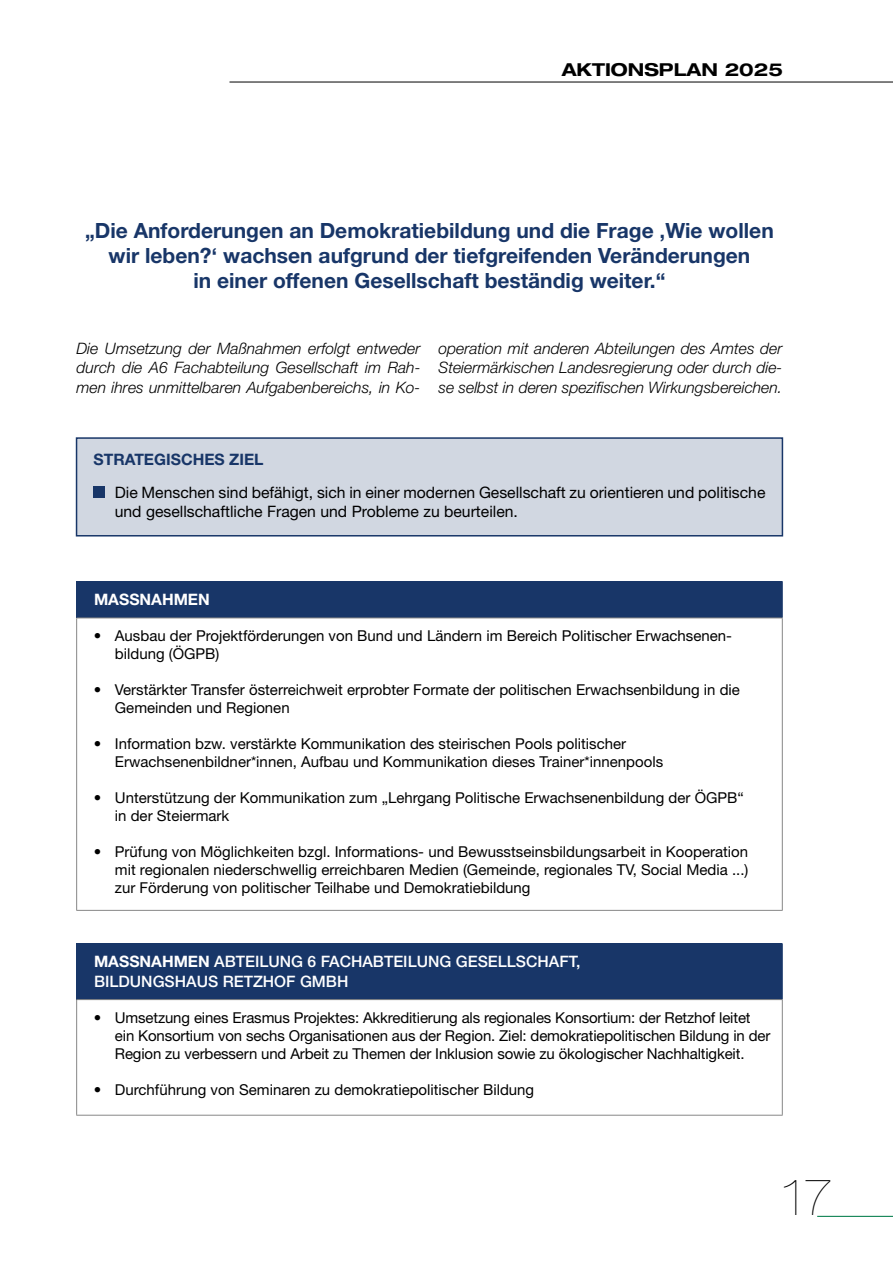
<style>
.page{position:relative;width:893px;height:1263px;background:#fff}
.page>*{position:absolute;margin:0;border:0;box-sizing:border-box;transform-origin:0 0}
.t1{font:200 expanded 49.5px "Helvetica Neue LT Pro";color:#000}
.t2{font:700 21px/25.2px "Helvetica Neue LT Pro";color:#183668;text-align:center}
.t3{font:700 expanded 17.85px "Helvetica Neue LT Pro";color:#000}
.t4{font:italic 300 15.75px/19.5px "Helvetica Neue LT Pro";color:#000;text-align:justify}
.t5{font:15.75px/19.5px "Helvetica Neue LT Pro";color:#000}
.t6{font:500 15.75px/19.5px "Helvetica Neue LT Pro";color:#fff}
.t7{font:700 15.75px "Helvetica Neue LT Pro";color:#183668}
.t8{font:700 15.75px "Helvetica Neue LT Pro";color:#fff}
.t9{font:15px/18px "Helvetica Neue LT Pro";color:#000}
.s1{font-weight:700}
</style>
<div class="page">
<hr style="left:229px;top:82px;width:664px;height:1px;background:#000">
<hr style="left:817px;top:1216px;width:76px;height:1px;background:#007b49">
<div style="left:76px;top:437px;width:707px;height:99px;background:#d1d7e1;border:2px solid #183668"></div>
<div style="left:94px;top:486px;width:11px;height:11px;background:#183668"></div>
<div style="left:77px;top:581px;width:705px;height:37px;background:#183668"></div>
<hr style="left:76px;top:910px;width:707px;height:1px;background:#878787">
<hr style="left:76px;top:618px;width:707px;height:1px;background:#878787">
<hr style="left:76px;top:618px;width:1px;height:292px;background:#878787">
<hr style="left:782px;top:618px;width:1px;height:292px;background:#878787">
<hr style="left:782px;top:581px;width:1px;height:37px;background:#183668">
<hr style="left:76px;top:581px;width:1px;height:37px;background:#183668">
<div style="left:77px;top:943px;width:705px;height:56px;background:#183668"></div>
<hr style="left:76px;top:1115px;width:707px;height:1px;background:#878787">
<hr style="left:76px;top:999px;width:707px;height:1px;background:#878787">
<hr style="left:76px;top:1000px;width:1px;height:115px;background:#878787">
<hr style="left:782px;top:1000px;width:1px;height:115px;background:#878787">
<hr style="left:782px;top:943px;width:1px;height:56px;background:#183668">
<hr style="left:76px;top:943px;width:1px;height:56px;background:#183668">
<p class="t3" style="left:562px;top:58px;width:223px">AKTIONSPLAN 2025</p>
<h2 class="t2" style="left:85px;top:217px;width:690px">„Die Anforderungen an Demokratiebildung und die Frage ‚Wie wollen wir leben?‘ wachsen aufgrund der tiefgreifenden Veränderungen<br>in einer offenen Gesellschaft beständig weiter.“</h2>
<p class="t4" style="left:77px;top:338px;width:345px">Die Umsetzung der Maßnahmen erfolgt entweder durch die A6 Fachabteilung Gesellschaft im Rah&shy;men ihres unmittelbaren Aufgabenbereichs, in Ko-</p>
<p class="t4" style="left:438px;top:338px;width:345px">operation mit anderen Abteilungen des Amtes der Steiermärkischen Landesregierung oder durch die&shy;se selbst in deren spezifischen Wirkungsbereichen.</p>
<p class="t7" style="left:94px;top:449px;width:172px">STRATEGISCHES ZIEL</p>
<p class="t5" style="left:115px;top:482px;width:652px">Die Menschen sind befähigt, sich in einer modernen Gesellschaft zu orientieren und politische und gesellschaftliche Fragen und Probleme zu beurteilen.</p>
<p class="t8" style="left:94px;top:590px;width:117px">MASSNAHMEN</p>
<p class="t9" style="left:115px;top:627px;width:617px;text-indent:-21px">• Ausbau der Projektförderungen von Bund und Ländern im Bereich Politischer Erwachsenen&shy;bildung (ÖGPB)</p>
<p class="t9" style="left:115px;top:681px;width:627px;text-indent:-21px">• Verstärkter Transfer österreichweit erprobter Formate der politischen Erwachsenbildung in die<br>Gemeinden und Regionen</p>
<p class="t9" style="left:115px;top:735px;width:550px;text-indent:-21px">• Information bzw. verstärkte Kommunikation des steirischen Pools politischer<br>Erwachsenenbildner*innen, Aufbau und Kommunikation dieses Trainer*innenpools</p>
<p class="t9" style="left:115px;top:789px;width:630px;text-indent:-21px">• Unterstützung der Kommunikation zum „Lehrgang Politische Erwachsenenbildung der ÖGPB“ in der Steiermark</p>
<p class="t9" style="left:115px;top:843px;width:635px;text-align:justify;text-indent:-21px">• Prüfung von Möglichkeiten bzgl. Informations- und Bewusstseinsbildungsarbeit in Kooperation mit regionalen niederschwellig erreichbaren Medien (Gemeinde, regionales TV, Social Media ...) zur Förderung von politischer Teilhabe und Demokratiebildung</p>
<p class="t6" style="left:94px;top:952px;width:488px"><span class="s1">MASSNAHMEN</span> ABTEILUNG 6 FACHABTEILUNG GESELLSCHAFT,<br>BILDUNGSHAUS RETZHOF GMBH</p>
<p class="t9" style="left:115px;top:1008px;width:657px;text-indent:-21px">• Umsetzung eines Erasmus Projektes: Akkreditierung als regionales Konsortium: der Retzhof leitet ein Konsortium von sechs Organisationen aus der Region. Ziel: demokratiepolitischen Bildung in der<br>Region zu verbessern und Arbeit zu Themen der Inklusion sowie zu ökologischer Nachhaltigkeit.</p>
<p class="t9" style="left:94px;top:1080px;width:442px">• Durchführung von Seminaren zu demokratiepolitischer Bildung</p>
<h1 class="t1" style="left:782px;top:1168px;width:52px">17</h1>
</div>
